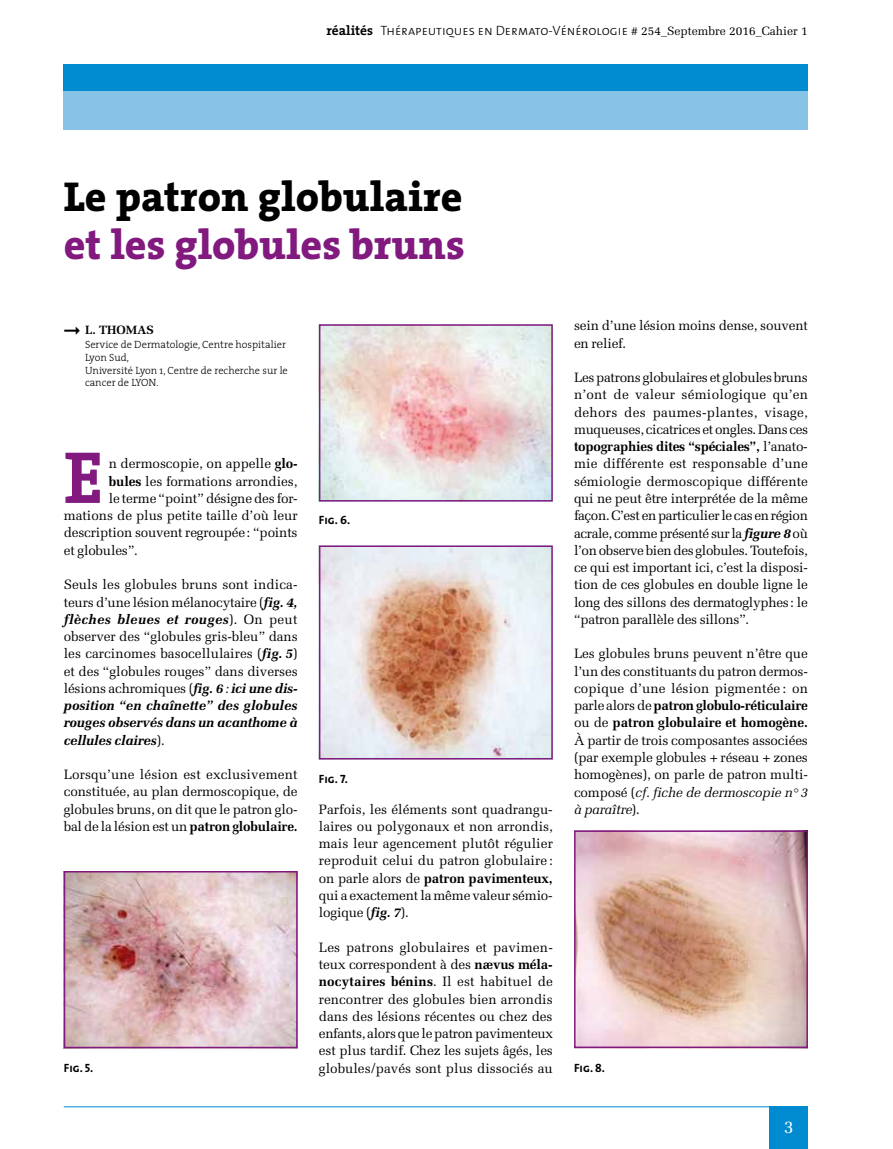
<style>
.page{position:relative;width:893px;height:1149px;background:#fff}
.page>*{position:absolute;margin:0;border:0;box-sizing:border-box;transform-origin:0 0}
.t1{font:74.25px "The Serif Bold Caps";color:#81197f}
.t2{font:800 42px "The Serif";color:#000}
.t3{font:800 42px "The Serif";color:#81197f}
.t4{font:18px "Melior";color:#fff}
.t5{font:13.5px/17.2px "Melior";letter-spacing:-.015em;color:#000;text-align:justify}
.t6{font:13.5px "The Sans Light Caps";color:#000}
.t7{font:12px "The Sans Bold Caps";color:#000}
.t8{font:700 12px "Melior";color:#000}
.t9{font:300 10.5px/12.6px "The Serif";color:#000}
.s1{font-family:"The Serif";font-weight:700}
.s2{font-family:"Melior";font-size:12px}
.s3{font-weight:700}
.s4{font-weight:700;font-style:italic}
.s5{font-style:italic}
</style>
<div class="page">
<div style="left:64px;top:64px;width:744px;height:27px;background:#008bd0"></div>
<div style="left:64px;top:91px;width:744px;height:39px;background:#87c3e7"></div>
<div style="left:770px;top:1106px;width:38px;height:42px;background:#008bd0"></div>
<hr style="left:64px;top:1106px;width:744px;height:1px;background:#008bd0">
<img style="left:67px;top:873px;width:228px;height:171px">
<div style="left:64px;top:870px;width:234px;height:177px;border:2px solid #81197f"></div>
<img style="left:322px;top:327px;width:228px;height:171px">
<div style="left:319px;top:324px;width:234px;height:177px;border:2px solid #81197f"></div>
<img style="left:322px;top:548px;width:228px;height:208px">
<div style="left:319px;top:545px;width:234px;height:214px;border:2px solid #81197f"></div>
<img style="left:577px;top:833px;width:228px;height:211px">
<div style="left:574px;top:830px;width:234px;height:217px;border:2px solid #81197f"></div>
<p class="t6" style="left:326px;top:20px;width:483px"><span class="s1">réalités</span> Thérapeutiques en Dermato-Vénérologie <span class="s2"># 254_Septembre 2016_Cahier 1</span></p>
<h2 class="t2" style="left:64px;top:161px;width:400px">Le patron globulaire</h2>
<h2 class="t3" style="left:64px;top:209px;width:402px">et les globules bruns</h2>
<p class="t8" style="left:64px;top:322px;width:91px">➞ L. THOMAS</p>
<p class="t9" style="left:85px;top:338px;width:204px">Service de Dermatologie, Centre hospitalier<br>Lyon Sud,<br>Université Lyon 1, Centre de recherche sur le cancer de LYON.</p>
<h1 class="t1" style="left:64px;top:415px;width:41px">E</h1>
<p class="t5" style="left:109px;top:455px;width:190px">n dermoscopie, on appelle <span class="s3">glo-</span></p>
<p class="t5" style="left:109px;top:472px;width:190px"><span class="s3">bules</span> les formations arrondies,</p>
<p class="t5" style="left:109px;top:489px;width:190px">le terme “point” désigne des for-</p>
<p class="t5" style="left:64px;top:507px;width:235px">mations de plus petite taille d’où leur</p>
<p class="t5" style="left:64px;top:524px;width:235px">description souvent regroupée: “points</p>
<p class="t5" style="left:64px;top:541px;width:76px">et globules”.</p>
<p class="t5" style="left:64px;top:576px;width:236px">Seuls les globules bruns sont indica&shy;teurs d’une lésion mélanocytaire (<span class="s4">fig. 4, flèches bleues et rouges</span>). On peut observer des “globules gris-bleu” dans les carcinomes basocellulaires (<span class="s4">fig. 5</span>) et des “globules rouges” dans diverses lésions achromiques (<span class="s4">fig. 6</span><span class="s5">:</span> <span class="s4">ici une dis&shy;position “en chaînette” des globules rouges observés dans un acanthome à cellules claires</span>).</p>
<p class="t5" style="left:64px;top:765px;width:235px">Lorsqu’une lésion est exclusivement constituée, au plan dermoscopique, de globules bruns, on dit que le patron glo&shy;bal de la lésion est un <span class="s3">patron globulaire.</span></p>
<p class="t7" style="left:64px;top:1057px;width:31px">Fig. 5.</p>
<p class="t7" style="left:319px;top:510px;width:33px">Fig. 6.</p>
<p class="t7" style="left:319px;top:768px;width:30px">Fig. 7.</p>
<p class="t5" style="left:319px;top:800px;width:236px">Parfois, les éléments sont quadrangu&shy;laires ou polygonaux et non arrondis, mais leur agencement plutôt régulier reproduit celui du patron globulaire : on parle alors de <span class="s3">patron pavimenteux, </span>qui a exactement la même valeur sémio&shy;logique (<span class="s4">fig. 7</span>).</p>
<p class="t5" style="left:319px;top:938px;width:236px">Les patrons globulaires et pavimen&shy;teux correspondent à des <span class="s3">nævus méla&shy;nocytaires bénins</span>. Il est habituel de rencontrer des globules bien arrondis dans des lésions récentes ou chez des enfants, alors que le patron pavimenteux est plus tardif. Chez les sujets âgés, les globules/pavés sont plus dissociés au</p>
<p class="t5" style="left:574px;top:317px;width:235px">sein d’une lésion moins dense, souvent en relief.</p>
<p class="t5" style="left:574px;top:369px;width:236px">Les patrons globulaires et globules bruns n’ont de valeur sémiologique qu’en dehors des paumes-plantes, visage, muqueuses, cicatrices et ongles. Dans ces <span class="s3">topographies dites “spéciales”,</span> l’anato&shy;mie différente est responsable d’une sémiologie dermoscopique différente qui ne peut être interprétée de la même façon. C’est en particulier le cas en région acrale, comme présenté sur la <span class="s4">figure 8</span> où l’on observe bien des globules. Toutefois, ce qui est important ici, c’est la disposi&shy;tion de ces globules en double ligne le long des sillons des dermatoglyphes: le “patron parallèle des sillons”.</p>
<p class="t5" style="left:574px;top:645px;width:235px">Les globules bruns peuvent n’être que l’un des constituants du patron dermos&shy;copique d’une lésion pigmentée : on parle alors de <span class="s3">patron globulo-réticulaire </span>ou de <span class="s3">patron globulaire et homogène.<br></span>À partir de trois composantes associées (par exemple globules + réseau + zones homogènes), on parle de patron multi&shy;composé (<span class="s5">cf. fiche de dermoscopie n° 3 à paraître</span>).</p>
<p class="t7" style="left:574px;top:1057px;width:32px">Fig. 8.</p>
<h3 class="t4" style="left:784px;top:1115px;width:12px">3</h3>
</div>
